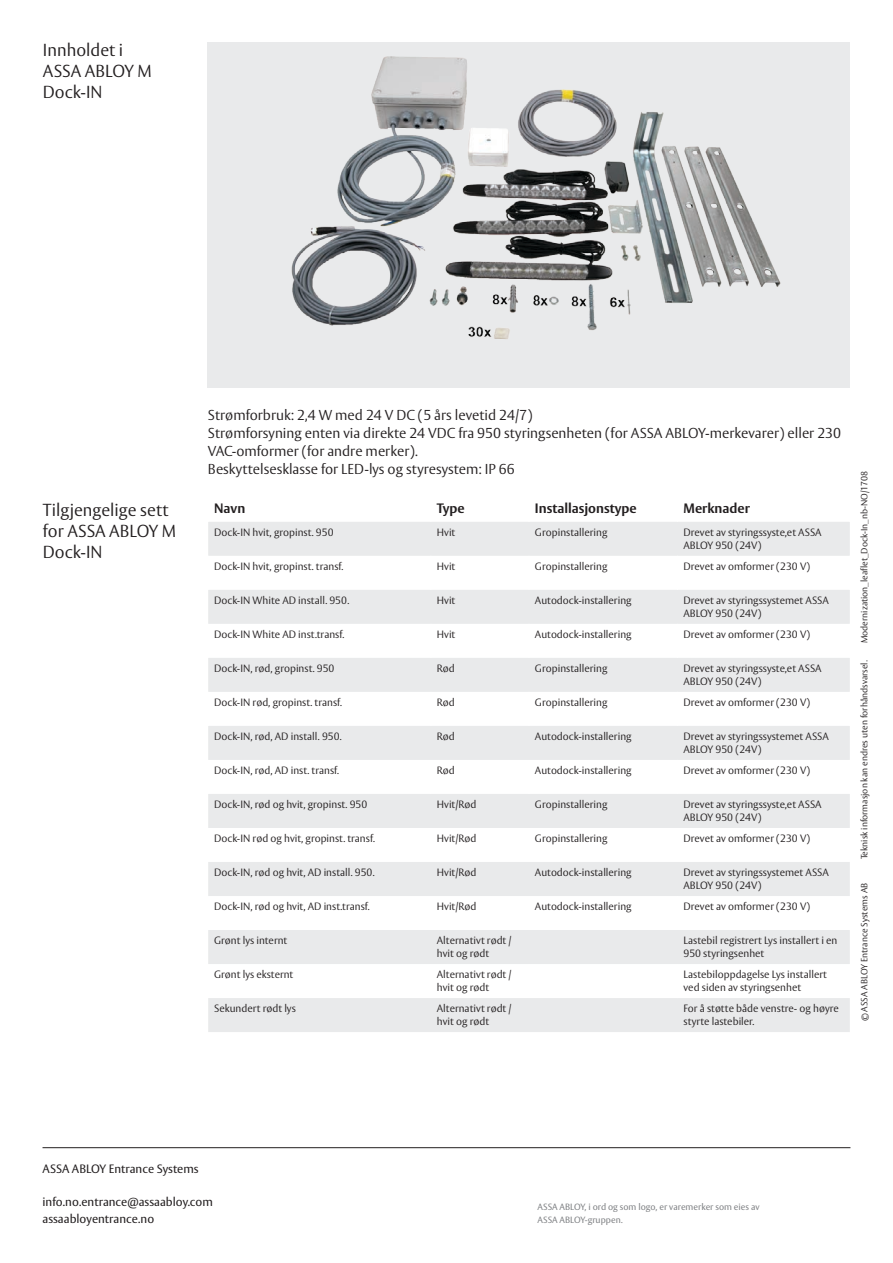
<style>
.page{position:relative;width:893px;height:1263px;background:#fff}
.page>*{position:absolute;margin:0;border:0;box-sizing:border-box;transform-origin:0 0}
.t1{font:300 17.25px/21px "ASSA Vesta";color:#231f20}
.t2{font:300 14.25px/18px "ASSA Vesta";color:#231f20}
.t3{font:700 13.5px "ASSA Vesta";color:#231f20}
.t4{font:12px/16.5px "ASSA Vesta";color:#231f20}
.t5{font:300 10.5px/12.6px "ASSA Vesta";color:#231f20}
.t6{font:300 9px "ASSA Vesta";color:#231f20}
.t7{font:9px/12.8px "ASSA Vesta";color:#808285}
</style>
<div class="page">
<div style="left:207px;top:42px;width:643px;height:346px;background:#e9eaeb"></div>
<hr style="left:43px;top:1147px;width:807px;height:1px;background:#231f20">
<img style="left:291px;top:56px;width:490px;height:283px">
<svg style="left:208px;top:522px;width:642px;height:510px;fill:#e9eaeb"></svg>
<hr style="left:208px;top:556px;width:1px;height:34px;background:#fff">
<hr style="left:430px;top:556px;width:1px;height:34px;background:#fff">
<hr style="left:528px;top:556px;width:2px;height:34px;background:#fff">
<hr style="left:677px;top:556px;width:1px;height:34px;background:#fff">
<hr style="left:849px;top:556px;width:1px;height:34px;background:#fff">
<hr style="left:208px;top:624px;width:1px;height:34px;background:#fff">
<hr style="left:430px;top:624px;width:1px;height:34px;background:#fff">
<hr style="left:528px;top:624px;width:2px;height:34px;background:#fff">
<hr style="left:677px;top:624px;width:1px;height:34px;background:#fff">
<hr style="left:849px;top:624px;width:1px;height:34px;background:#fff">
<hr style="left:208px;top:692px;width:1px;height:34px;background:#fff">
<hr style="left:430px;top:692px;width:1px;height:34px;background:#fff">
<hr style="left:528px;top:692px;width:2px;height:34px;background:#fff">
<hr style="left:677px;top:692px;width:1px;height:34px;background:#fff">
<hr style="left:849px;top:692px;width:1px;height:34px;background:#fff">
<hr style="left:208px;top:760px;width:1px;height:34px;background:#fff">
<hr style="left:430px;top:760px;width:1px;height:34px;background:#fff">
<hr style="left:528px;top:760px;width:2px;height:34px;background:#fff">
<hr style="left:677px;top:760px;width:1px;height:34px;background:#fff">
<hr style="left:849px;top:760px;width:1px;height:34px;background:#fff">
<hr style="left:208px;top:828px;width:1px;height:34px;background:#fff">
<hr style="left:430px;top:828px;width:1px;height:34px;background:#fff">
<hr style="left:528px;top:828px;width:2px;height:34px;background:#fff">
<hr style="left:677px;top:828px;width:1px;height:34px;background:#fff">
<hr style="left:849px;top:828px;width:1px;height:34px;background:#fff">
<hr style="left:208px;top:896px;width:1px;height:34px;background:#fff">
<hr style="left:430px;top:896px;width:1px;height:34px;background:#fff">
<hr style="left:528px;top:896px;width:2px;height:34px;background:#fff">
<hr style="left:677px;top:896px;width:1px;height:34px;background:#fff">
<hr style="left:849px;top:896px;width:1px;height:34px;background:#fff">
<hr style="left:208px;top:964px;width:1px;height:34px;background:#fff">
<hr style="left:430px;top:964px;width:1px;height:34px;background:#fff">
<hr style="left:528px;top:964px;width:2px;height:34px;background:#fff">
<hr style="left:677px;top:964px;width:1px;height:34px;background:#fff">
<hr style="left:849px;top:964px;width:1px;height:34px;background:#fff">
<h1 class="t1" style="left:43px;top:40px;width:110px">Innholdet i<br>ASSA ABLOY M<br>Dock-IN</h1>
<h1 class="t1" style="left:43px;top:500px;width:135px">Tilgjengelige sett for ASSA ABLOY M<br>Dock-IN</h1>
<p class="t2" style="left:208px;top:407px;width:635px">Strømforbruk: 2,4 W med 24 V DC (5 års levetid 24/7)<br>Strømforsyning enten via direkte 24 VDC fra 950 styringsenheten (for ASSA ABLOY-merkevarer) eller 230<br>VAC-omformer (for andre merker).<br>Beskyttelsesklasse for LED-lys og styresystem: IP 66</p>
<p class="t3" style="left:214px;top:500px;width:33px">Navn</p>
<p class="t3" style="left:437px;top:500px;width:29px">Type</p>
<p class="t3" style="left:535px;top:500px;width:103px">Installasjonstype</p>
<p class="t3" style="left:683px;top:500px;width:68px">Merknader</p>
<p class="t5" style="left:214px;top:526px;width:121px">Dock-IN hvit, gropinst. 950</p>
<p class="t5" style="left:437px;top:526px;width:20px">Hvit</p>
<p class="t5" style="left:535px;top:526px;width:74px">Gropinstallering</p>
<p class="t5" style="left:683px;top:526px;width:140px">Drevet av styringssyste,et ASSA<br>ABLOY 950 (24V)</p>
<p class="t5" style="left:214px;top:560px;width:131px">Dock-IN hvit, gropinst. transf.</p>
<p class="t5" style="left:437px;top:560px;width:20px">Hvit</p>
<p class="t5" style="left:535px;top:560px;width:74px">Gropinstallering</p>
<p class="t5" style="left:683px;top:560px;width:128px">Drevet av omformer (230 V)</p>
<p class="t5" style="left:214px;top:594px;width:137px">Dock-IN White AD install. 950.</p>
<p class="t5" style="left:437px;top:594px;width:20px">Hvit</p>
<p class="t5" style="left:535px;top:594px;width:98px">Autodock-installering</p>
<p class="t5" style="left:683px;top:594px;width:147px">Drevet av styringssystemet ASSA<br>ABLOY 950 (24V)</p>
<p class="t5" style="left:214px;top:628px;width:132px">Dock-IN White AD inst.transf.</p>
<p class="t5" style="left:437px;top:628px;width:20px">Hvit</p>
<p class="t5" style="left:535px;top:628px;width:98px">Autodock-installering</p>
<p class="t5" style="left:683px;top:628px;width:128px">Drevet av omformer (230 V)</p>
<p class="t5" style="left:214px;top:662px;width:122px">Dock-IN, rød, gropinst. 950</p>
<p class="t5" style="left:437px;top:662px;width:20px">Rød</p>
<p class="t5" style="left:535px;top:662px;width:74px">Gropinstallering</p>
<p class="t5" style="left:683px;top:662px;width:140px">Drevet av styringssyste,et ASSA<br>ABLOY 950 (24V)</p>
<p class="t5" style="left:214px;top:696px;width:129px">Dock-IN rød, gropinst. transf.</p>
<p class="t5" style="left:437px;top:696px;width:20px">Rød</p>
<p class="t5" style="left:535px;top:696px;width:74px">Gropinstallering</p>
<p class="t5" style="left:683px;top:696px;width:128px">Drevet av omformer (230 V)</p>
<p class="t5" style="left:214px;top:730px;width:129px">Dock-IN, rød, AD install. 950.</p>
<p class="t5" style="left:437px;top:730px;width:20px">Rød</p>
<p class="t5" style="left:535px;top:730px;width:98px">Autodock-installering</p>
<p class="t5" style="left:683px;top:730px;width:147px">Drevet av styringssystemet ASSA<br>ABLOY 950 (24V)</p>
<p class="t5" style="left:214px;top:764px;width:126px">Dock-IN, rød, AD inst. transf.</p>
<p class="t5" style="left:437px;top:764px;width:20px">Rød</p>
<p class="t5" style="left:535px;top:764px;width:98px">Autodock-installering</p>
<p class="t5" style="left:683px;top:764px;width:128px">Drevet av omformer (230 V)</p>
<p class="t5" style="left:214px;top:799px;width:155px">Dock-IN, rød og hvit, gropinst. 950</p>
<p class="t5" style="left:437px;top:799px;width:41px">Hvit/Rød</p>
<p class="t5" style="left:535px;top:799px;width:74px">Gropinstallering</p>
<p class="t5" style="left:683px;top:799px;width:140px">Drevet av styringssyste,et ASSA<br>ABLOY 950 (24V)</p>
<p class="t5" style="left:214px;top:833px;width:162px">Dock-IN rød og hvit, gropinst. transf.</p>
<p class="t5" style="left:437px;top:833px;width:41px">Hvit/Rød</p>
<p class="t5" style="left:535px;top:833px;width:74px">Gropinstallering</p>
<p class="t5" style="left:683px;top:833px;width:128px">Drevet av omformer (230 V)</p>
<p class="t5" style="left:214px;top:867px;width:162px">Dock-IN, rød og hvit, AD install. 950.</p>
<p class="t5" style="left:437px;top:867px;width:41px">Hvit/Rød</p>
<p class="t5" style="left:535px;top:867px;width:98px">Autodock-installering</p>
<p class="t5" style="left:683px;top:867px;width:147px">Drevet av styringssystemet ASSA<br>ABLOY 950 (24V)</p>
<p class="t5" style="left:214px;top:901px;width:157px">Dock-IN, rød og hvit, AD inst.transf.</p>
<p class="t5" style="left:437px;top:901px;width:41px">Hvit/Rød</p>
<p class="t5" style="left:535px;top:901px;width:98px">Autodock-installering</p>
<p class="t5" style="left:683px;top:901px;width:128px">Drevet av omformer (230 V)</p>
<p class="t5" style="left:214px;top:935px;width:75px">Grønt lys internt</p>
<p class="t5" style="left:437px;top:935px;width:76px">Alternativt rødt / hvit og rødt</p>
<p class="t5" style="left:683px;top:935px;width:155px">Lastebil registrert Lys installert i en<br>950 styringsenhet</p>
<p class="t5" style="left:214px;top:969px;width:81px">Grønt lys eksternt</p>
<p class="t5" style="left:437px;top:969px;width:76px">Alternativt rødt / hvit og rødt</p>
<p class="t5" style="left:683px;top:969px;width:145px">Lastebiloppdagelse Lys installert ved siden av styringsenhet</p>
<p class="t5" style="left:214px;top:1003px;width:83px">Sekundert rødt lys</p>
<p class="t5" style="left:437px;top:1003px;width:76px">Alternativt rødt / hvit og rødt</p>
<p class="t5" style="left:683px;top:1003px;width:157px">For å støtte både venstre- og høyre styrte lastebiler.</p>
<p class="t6" style="left:859px;top:643px;width:174px;rotate:-90deg">Modernization_leaflet_Dock-In_nb-NO/1708</p>
<p class="t6" style="left:859px;top:859px;width:200px;rotate:-90deg">Teknisk informasjon kan endres uten forhåndsvarsel.</p>
<p class="t6" style="left:859px;top:1021px;width:140px;rotate:-90deg">© ASSA ABLOY Entrance Systems AB</p>
<p class="t4" style="left:43px;top:1161px;width:158px">ASSA ABLOY Entrance Systems</p>
<p class="t4" style="left:43px;top:1194px;width:172px">info.no.entrance@assaabloy.com assaabloyentrance.no</p>
<p class="t7" style="left:537px;top:1201px;width:224px">ASSA ABLOY, i ord og som logo, er varemerker som eies av<br>ASSA ABLOY-gruppen.</p>
</div>
